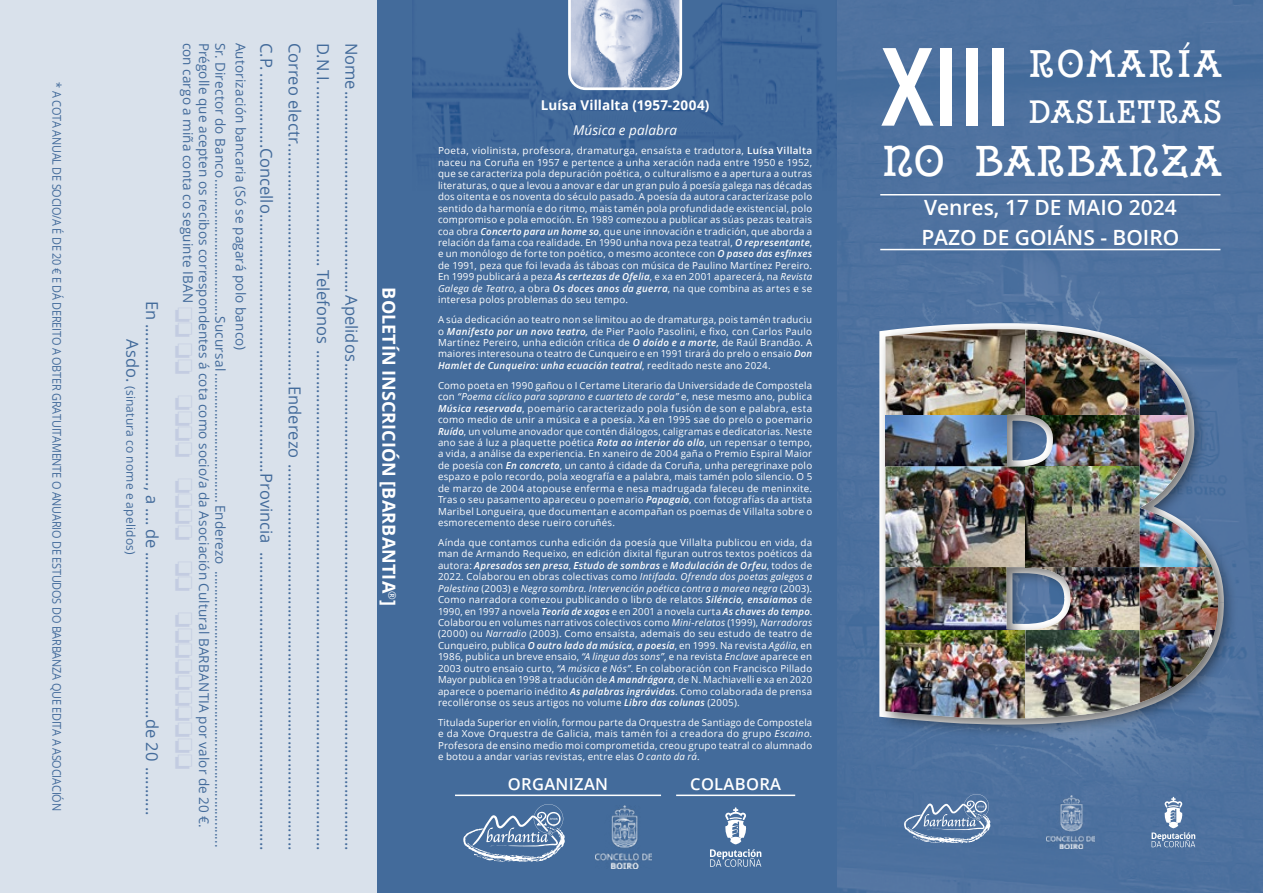
<style>
.page{position:relative;width:1263px;height:893px;background:#436b9b}
.page>*{position:absolute;margin:0;border:0;box-sizing:border-box;transform-origin:0 0}
.t1{font:700 108.6px "Open Sans";color:#fff;scale:.72 1}
.t2{font:42px "Gallaecia Castelo";color:#fff}
.t3{font:37.5px "Gallaecia Castelo";letter-spacing:.05em;color:#fff}
.t4{font:31.5px "Gallaecia Castelo";letter-spacing:-.005em;color:#fff}
.t5{font:600 21px/29.4px "Open Sans";color:#fff}
.t6{font:700 18px "Open Sans";letter-spacing:.005em;color:#fff}
.t7{font:16.5px/28.3px "Open Sans";color:#436b9b;text-align:justify}
.t8{font:600 16.5px "Open Sans";letter-spacing:.02em;color:#fff}
.t9{font:13.5px "Open Sans";letter-spacing:.01em;color:#436b9b}
.t10{font:700 13.5px "Open Sans";letter-spacing:.015em;color:#fff}
.t11{font:italic 13.5px "Open Sans";letter-spacing:.01em;color:#fff}
.t12{font:12px "Open Sans";letter-spacing:-.02em;color:#436b9b;scale:.91 1}
.t13{font:12px "Open Sans";letter-spacing:.015em;color:#436b9b}
.t14{font:9.75px/11.4px "Open Sans";letter-spacing:.025em;color:#fff;text-align:justify}
.s1{font-size:16.5px}
.s2{font-weight:600}
.s3{font-weight:600;font-style:italic}
.s4{font-style:italic}
</style>
<div class="page">
<img style="left:412px;top:0;width:426px;height:191px">
<div style="left:838px;top:0;width:425px;height:893px;background:#4d719f"></div>
<hr style="left:455px;top:795px;width:206px;height:1px;background:#fff">
<img style="left:596px;top:806px;width:56px;height:62px">
<svg style="left:463px;top:804px;width:102px;height:58px"></svg>
<hr style="left:880px;top:194px;width:340px;height:1px;background:#fff">
<div style="left:0;top:0;width:377px;height:893px;background:#d9e1eb"></div>
<hr style="left:676px;top:795px;width:119px;height:1px;background:#fff">
<svg style="left:710px;top:807px;width:51px;height:60px"></svg>
<svg style="left:568px;top:0;width:114px;height:90px;background:#a2b2cd"></svg>
<img style="left:838px;top:234px;width:425px;height:564px">
<div style="left:873px;top:317px;width:357px;height:414px;background:#4e719f"></div>
<div style="left:877px;top:322px;width:361px;height:416px;background:#000;opacity:.55"></div>
<img style="left:885px;top:329px;width:333px;height:389px">
<img style="left:1140px;top:630px;width:75px;height:73px">
<img style="left:1047px;top:795px;width:47px;height:54px">
<svg style="left:904px;top:794px;width:86px;height:49px"></svg>
<svg style="left:1151px;top:797px;width:44px;height:50px"></svg>
<p class="t12" style="left:65px;top:82px;width:802px;rotate:90deg">* A COTA ANUAL DE SOCIO/A É DE 20 € E DÁ DEREITO A OBTER GRATUITAMENTE O ANUARIO DE ESTUDOS DO BARBANZA QUE EDITA A ASOCIACIÓN</p>
<h3 class="t7" style="left:167px;top:301px;width:462px;rotate:90deg">En ....................................., a .... de ......................................de 20</h3>
<p class="t13" style="left:139px;top:339px;width:217px;rotate:90deg"><span class="s1">Asdo.</span> (sinatura co nome e apelidos)</p>
<h3 class="t9" style="left:230px;top:43px;width:806px;rotate:90deg">Sr. Director do Banco......................................Sucursal .................................... Enderezo .............................................................................</h3>
<h3 class="t9" style="left:250px;top:43px;width:309px;rotate:90deg">Autorización bancaria (Só se pagará polo banco)</h3>
<h3 class="t9" style="left:197px;top:43px;width:262px;rotate:90deg">con cargo a miña conta co seguinte IBAN</h3>
<h3 class="t9" style="left:213px;top:43px;width:787px;rotate:90deg">Prégolle que acepten os recibos correspondentes á cota como socio/a da Asociación Cultural BARBANTIA por valor de 20 €.</h3>
<p class="t7" style="left:366px;top:43px;width:809px;rotate:90deg">Nome..............................................Apelidos...............................................................................................................<br>D.N.I.......................................... Telefonos ..................................................................................................................<br>Correo electr.......................................................Enderezo ........................................................................................<br>C.P. .................Concello...........................................................Provincia ....................................................................</p>
<h3 class="t6" style="left:402px;top:287px;width:320px;rotate:90deg">BOLETÍN INSCRICIÓN [BARBANTIA<sup>®</sup>]</h3>
<h3 class="t10" style="left:541px;top:96px;width:170px">Luísa Villalta (1957-2004)</h3>
<h3 class="t11" style="left:573px;top:120px;width:106px">Música e palabra</h3>
<p class="t14" style="left:438px;top:145px;width:376px">Poeta, violinista, profesora, dramaturga, ensaísta e tradutora, <span class="s2">Luísa Villalta </span>naceu na Coruña en 1957 e pertence a unha xeración nada entre 1950 e 1952, que se caracteriza pola depuración poética, o culturalismo e a apertura a outras literaturas, o que a levou a anovar e dar un gran pulo á poesía galega nas décadas dos oitenta e os noventa do século pasado. A poesía da autora caracterízase polo sentido da harmonía e do ritmo, mais tamén pola profundidade existencial, polo compromiso e pola emoción. En 1989 comezou a publicar as súas pezas teatrais coa obra <span class="s3">Concerto para un home so</span>, que une innovación e tradición, que aborda a relación da fama coa realidade. En 1990 unha nova peza teatral, <span class="s3">O representante</span>, e un monólogo de forte ton poético, o mesmo acontece con <span class="s3">O paseo das esfinxes </span>de 1991, peza que foi levada ás táboas con música de Paulino Martínez Pereiro.<br>En 1999 publicará a peza <span class="s3">As certezas de Ofelia</span>, e xa en 2001 aparecerá, na <span class="s4">Revista Galega de Teatro</span>, a obra <span class="s3">Os doces anos da guerra</span>, na que combina as artes e se interesa polos problemas do seu tempo.</p>
<p class="t14" style="left:438px;top:314px;width:376px">A súa dedicación ao teatro non se limitou ao de dramaturga, pois tamén traduciu o <span class="s3">Manifesto por un novo teatro,</span> de Pier Paolo Pasolini, e fixo, con Carlos Paulo Martínez Pereiro, unha edición crítica de <span class="s3">O doído e a morte,</span> de Raúl Brandão. A maiores interesouna o teatro de Cunqueiro e en 1991 tirará do prelo o ensaio <span class="s3">Don Hamlet de Cunqueiro: unha ecuación teatral</span>, reeditado neste ano 2024.</p>
<p class="t14" style="left:438px;top:379px;width:376px">Como poeta en 1990 gañou o I Certame Literario da Universidade de Compostela con <span class="s4">“Poema cíclico para soprano e cuarteto de corda”</span> e, nese mesmo ano, publica <span class="s3">Música reservada</span>, poemario caracterizado pola fusión de son e palabra, esta como medio de unir a música e a poesía. Xa en 1995 sae do prelo o poemario <span class="s3">Ruído</span>, un volume anovador que contén diálogos, caligramas e dedicatorias. Neste ano sae á luz a plaquette poética <span class="s3">Rota ao interior do ollo</span>, un repensar o tempo, a vida, a análise da experiencia. En xaneiro de 2004 gaña o Premio Espiral Maior de poesía con <span class="s3">En concreto</span>, un canto á cidade da Coruña, unha peregrinaxe polo espazo e polo recordo, pola xeografía e a palabra, mais tamén polo silencio. O 5 de marzo de 2004 atopouse enferma e nesa madrugada faleceu de meninxite.<br>Tras o seu pasamento apareceu o poemario <span class="s3">Papagaio</span>, con fotografías da artista Maribel Longueira, que documentan e acompañan os poemas de Villalta sobre o esmorecemento dese rueiro coruñés.</p>
<p class="t14" style="left:438px;top:536px;width:376px">Aínda que contamos cunha edición da poesía que Villalta publicou en vida, da man de Armando Requeixo, en edición dixital figuran outros textos poéticos da autora: <span class="s3">Apresados sen presa</span>, <span class="s3">Estudo de sombras</span> e <span class="s3">Modulación de Orfeu</span>, todos de 2022. Colaborou en obras colectivas como <span class="s4">Intifada. Ofrenda dos poetas galegos a Palestina</span> (2003) e <span class="s4">Negra sombra. Intervención poética contra a marea negra</span> (2003).<br>Como narradora comezou publicando o libro de relatos <span class="s3">Siléncio, ensaiamos</span> de 1990, en 1997 a novela <span class="s3">Teoría de xogos</span> e en 2001 a novela curta <span class="s3">As chaves do tempo</span>.<br>Colaborou en volumes narrativos colectivos como <span class="s4">Mini-relatos</span> (1999), <span class="s4">Narradoras </span>(2000) ou <span class="s4">Narradio</span> (2003). Como ensaísta, ademais do seu estudo de teatro de Cunqueiro, publica <span class="s3">O outro lado da música, a poesía</span>, en 1999. Na revista <span class="s4">Agália</span>, en 1986, publica un breve ensaio, <span class="s4">“A lingua dos sons”</span>, e na revista <span class="s4">Enclave</span> aparece en 2003 outro ensaio curto, <span class="s4">“A música e Nós”</span>. En colaboración con Francisco Pillado Mayor publica en 1998 a tradución de <span class="s3">A mandrágora</span>, de N. Machiavelli e xa en 2020 aparece o poemario inédito <span class="s3">As palabras ingrávidas</span>. Como colaborada de prensa recolléronse os seus artigos no volume <span class="s3">Libro das colunas</span> (2005).</p>
<p class="t14" style="left:438px;top:716px;width:376px">Titulada Superior en violín, formou parte da Orquestra de Santiago de Compostela e da Xove Orquestra de Galicia, mais tamén foi a creadora do grupo <span class="s4">Escaino</span>.<br>Profesora de ensino medio moi comprometida, creou grupo teatral co alumnado e botou a andar varias revistas, entre elas <span class="s4">O canto da rá</span>.</p>
<h3 class="t8" style="left:508px;top:773px;width:102px">ORGANIZAN</h3>
<h3 class="t8" style="left:690px;top:773px;width:92px">COLABORA</h3>
<h3 class="t3" style="left:1028px;top:40px;width:196px">ROMARÍA</h3>
<h3 class="t4" style="left:1028px;top:92px;width:196px">DAS LETRAS</h3>
<h2 class="t2" style="left:881px;top:135px;width:342px">NO BARBANZA</h2>
<h1 class="t1" style="left:881px;top:10px;width:181px">XIII</h1>
<h3 class="t5" style="left:921px;top:192px;width:259px">Venres, 17 DE MAIO 2024<br>PAZO DE GOIÁNS - BOIRO</h3>
</div>
